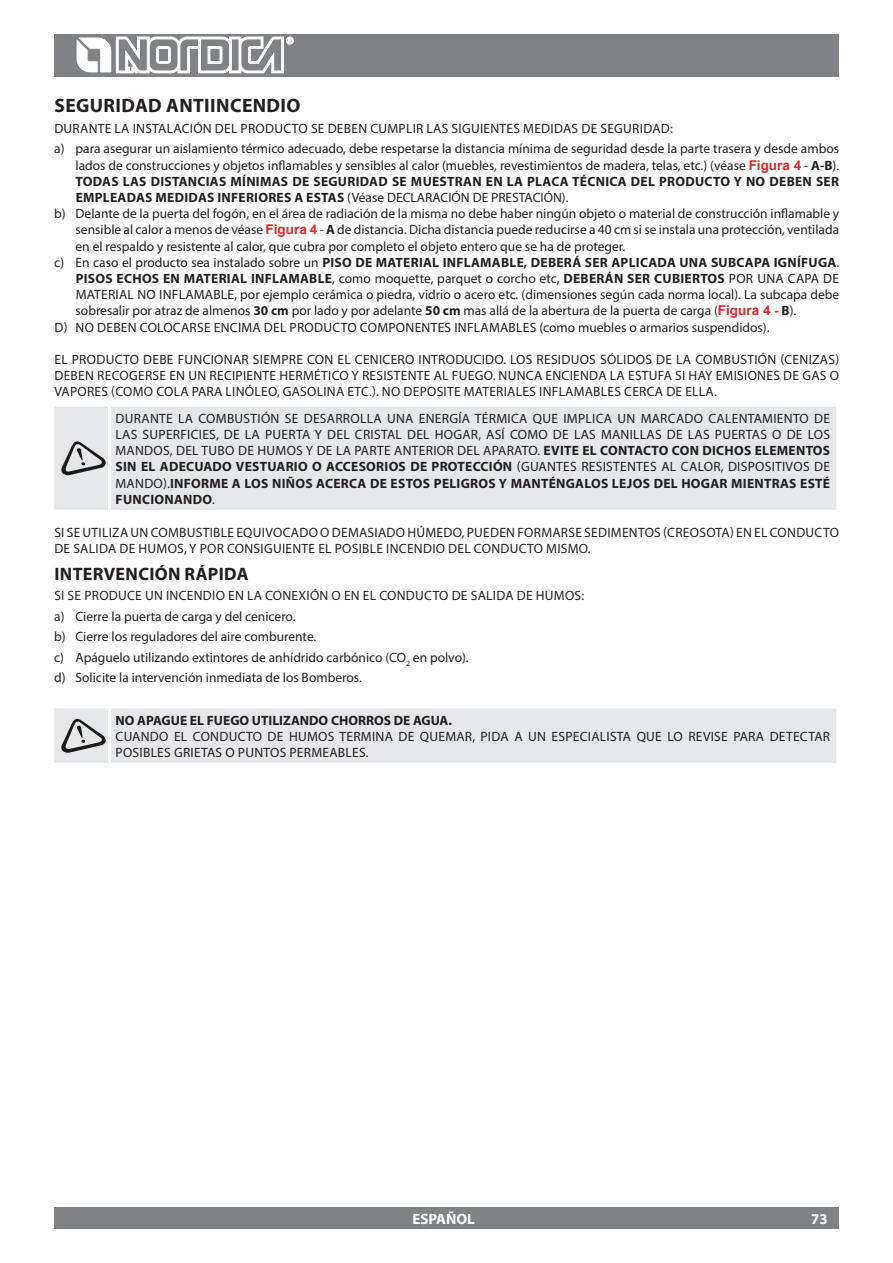
<style>
.page{position:relative;width:893px;height:1263px;background:#fff}
.page>*{position:absolute;margin:0;border:0;box-sizing:border-box;transform-origin:0 0}
.t1{font:700 19.5px "Myriad Pro";letter-spacing:.02em;color:#231f20}
.t2{font:700 18px "Myriad Pro";letter-spacing:.02em;color:#231f20}
.t3{font:700 15px "Myriad Pro";color:#fff}
.t4{font:13.5px/16.2px "Myriad Pro";letter-spacing:.02em;color:#231f20}
.t5{font:13.5px/20.4px "Myriad Pro";color:#231f20}
.t6{font:700 13.5px "Myriad Pro";letter-spacing:.02em;color:#231f20}
.t7{font:700 13.5px "Myriad Pro";color:#231f20}
.s1{font-family:"Arial";font-weight:700;color:#de272a}
.s2{font-weight:700}
.s3{font-weight:400}
</style>
<div class="page">
<div style="left:54px;top:34px;width:785px;height:43px;background:#808285"></div>
<svg style="left:76px;top:37px;width:217px;height:36px"></svg>
<div style="left:54px;top:1208px;width:785px;height:21px;background:#808285"></div>
<div style="left:54px;top:407px;width:782px;height:103px;background:#e6e7e9"></div>
<hr style="left:108px;top:407px;width:3px;height:103px;background:#fff">
<svg style="left:60px;top:440px;width:46px;height:36px;background:#b4b5b6"></svg>
<div style="left:54px;top:708px;width:782px;height:55px;background:#e6e7e9"></div>
<h1 class="t1" style="left:54px;top:93px;width:248px">SEGURIDAD ANTIINCENDIO</h1>
<p class="t4" style="left:54px;top:118px;width:786px;line-height:20.4px">DURANTE LA INSTALACIÓN DEL PRODUCTO SE DEBEN CUMPLIR LAS SIGUIENTES MEDIDAS DE SEGURIDAD:<br>A) PARA ASEGURAR UN AISLAMIENTO TÉRMICO ADECUADO, DEBE RESPETARSE LA DISTANCIA MÍNIMA DE SEGURIDAD DESDE LA PARTE TRASERA Y DESDE AMBOS</p>
<p class="t5" style="left:75px;top:157px;width:765px;line-height:16.2px">LADOS DE CONSTRUCCIONES Y OBJETOS INFLAMABLES Y SENSIBLES AL CALOR (MUEBLES, REVESTIMIENTOS DE MADERA, TELAS, ETC.) (VÉASE <span class="s1">Figura 4</span> - <span class="s2">A-B</span>).<br><span class="s2">TODAS</span></p>
<p class="t6" style="left:123px;top:172px;width:37px">LAS DISTANCIAS</p>
<p class="t6" style="left:231px;top:172px;width:93px">MÍNIMAS DE SEGURIDAD</p>
<p class="t6" style="left:392px;top:172px;width:40px">SE MUESTRAN</p>
<p class="t6" style="left:486px;top:172px;width:67px">EN LA PLACA</p>
<p class="t6" style="left:572px;top:172px;width:24px">TÉCNICA</p>
<p class="t6" style="left:631px;top:172px;width:47px">DEL PRODUCTO</p>
<p class="t6" style="left:734px;top:172px;width:45px">Y NO DEBEN</p>
<p class="t6" style="left:816px;top:172px;width:9px">SER</p>
<p class="t6" style="left:76px;top:189px;width:44px">EMPLEADAS</p>
<p class="t6" style="left:156px;top:189px;width:21px">MEDIDAS</p>
<p class="t6" style="left:217px;top:189px;width:30px">INFERIORES</p>
<p class="t6" style="left:294px;top:189px;width:21px">A ESTAS</p>
<p class="t4" style="left:347px;top:189px;width:57px">(VÉASE DECLARACIÓN</p>
<p class="t4" style="left:473px;top:189px;width:27px">DE PRESTACIÓN</p>
<p class="t4" style="left:562px;top:189px;width:8px">).</p>
<p class="t5" style="left:54px;top:203px;width:786px">B) DELANTE DE LA PUERTA DEL FOGÓN, EN EL ÁREA DE RADIACIÓN DE LA MISMA NO DEBE HABER NINGÚN OBJETO O MATERIAL DE CONSTRUCCIÓN INFLAMABLE Y</p>
<p class="t5" style="left:76px;top:219px;width:765px">SENSIBLE AL CALOR A MENOS DE VÉASE <span class="s1">Figura 4</span> - <span class="s2">A</span> DE DISTANCIA. DICHA DISTANCIA PUEDE REDUCIRSE A 40 CM SI SE INSTALA UNA PROTECCIÓN, VENTILADA</p>
<p class="t5" style="left:76px;top:236px;width:551px">EN EL RESPALDO Y RESISTENTE AL CALOR, QUE CUBRA POR COMPLETO EL OBJETO ENTERO QUE SE HA DE PROTEGER.</p>
<p class="t4" style="left:54px;top:254px;width:284px">C) EN CASO EL PRODUCTO SEA INSTALADO SOBRE UN <span class="s2">PISO</span></p>
<p class="t6" style="left:355px;top:253px;width:41px">DE MATERIA</p>
<p class="t6" style="left:432px;top:253px;width:108px">L IN FLAMABLE, DEBER</p>
<p class="t6" style="left:572px;top:253px;width:21px">Á SER</p>
<p class="t6" style="left:611px;top:253px;width:34px">APLICADA</p>
<p class="t6" style="left:679px;top:253px;width:10px">UNA</p>
<p class="t6" style="left:711px;top:253px;width:10px">SUBCA</p>
<p class="t6" style="left:754px;top:253px;width:65px">PA IGNÍFUGA</p>
<p class="t4" style="left:836px;top:254px;width:4px">.</p>
<p class="t6" style="left:76px;top:270px;width:9px">PISOS</p>
<p class="t6" style="left:117px;top:270px;width:88px">ECHOS EN MATERIA</p>
<p class="t4" style="left:240px;top:270px;width:333px"><span class="s2">L IN FLAMAB LE</span>, COMO MOQUETTE, PARQUET O CORCHO ETC, <span class="s2">DEBER</span></p>
<p class="t6" style="left:605px;top:270px;width:31px">ÁN SER</p>
<p class="t6" style="left:654px;top:270px;width:9px">CUBIERTOS</p>
<p class="t4" style="left:729px;top:270px;width:112px">POR UNA CAPA DE</p>
<p class="t5" style="left:76px;top:284px;width:765px">MATERIAL NO INFLAMABLE, POR EJEMPLO CERÁMICA O PIEDRA, VIDRIO O ACERO ETC. (DIMENSIONES SEGÚN CADA NORMA LOCAL). LA SUBCAPA DEBE</p>
<p class="t5" style="left:76px;top:300px;width:722px">SOBRESALIR POR ATRAZ DE ALMENOS <span class="s2">30 CM</span> POR LADO Y POR ADELANTE <span class="s2">50 CM</span> MAS ALLÁ DE LA ABERTURA DE LA PUERTA DE CARGA (<span class="s1">Figura 4 -</span> <span class="s2">B</span>).</p>
<p class="t4" style="left:54px;top:319px;width:717px">D) NO DEBEN COLOCARSE ENCIMA DEL PRODUCTO COMPONENTES INFLAMABLES (COMO MUEBLES O ARMARIOS SUSPENDIDOS).</p>
<p class="t4" style="left:54px;top:351px;width:786px;text-align:justify">EL PRODUCTO DEBE FUNCIONAR SIEMPRE CON EL CENICERO INTRODUCIDO. LOS RESIDUOS SÓLIDOS DE LA COMBUSTIÓN (CENIZAS)<br>DEBEN RECOGERSE EN UN RECIPIENTE HERMÉTICO Y RESISTENTE AL FUEGO. NUNCA ENCIENDA LA ESTUFA SI HAY EMISIONES DE GAS O VAPORES (COMO COLA PARA LINÓLEO, GASOLINA ETC.). NO DEPOSITE MATERIALES INFLAMABLES CERCA DE ELLA.</p>
<p class="t4" style="left:116px;top:410px;width:716px;text-align:justify">DURANTE LA COMBUSTIÓN SE DESARROLLA UNA ENERGÍA TÉRMICA QUE IMPLICA UN MARCADO CALENTAMIENTO DE LAS SUPERFICIES, DE LA PUERTA Y DEL CRISTAL DEL HOGAR, ASÍ COMO DE LAS MANILLAS DE LAS PUERTAS O DE LOS MANDOS, DEL TUBO DE HUMOS Y DE LA PARTE ANTERIOR DEL APARATO. <span class="s2">EVITE EL CONTACTO</span></p>
<p class="t6" style="left:672px;top:442px;width:10px">CON</p>
<p class="t6" style="left:702px;top:442px;width:96px">DICHOS ELEMENTOS</p>
<p class="t6" style="left:116px;top:458px;width:8px">SIN</p>
<p class="t6" style="left:141px;top:458px;width:29px">EL ADECUADO</p>
<p class="t6" style="left:236px;top:458px;width:18px">VESTUARIO</p>
<p class="t6" style="left:312px;top:458px;width:23px">O ACCESORIOS</p>
<p class="t6" style="left:410px;top:458px;width:38px">DE PROTECCI</p>
<p class="t4" style="left:493px;top:458px;width:339px"><span class="s2">ÓN</span> (GUANTES RESISTENTES AL CALOR, DISPOSITIVOS DE</p>
<p class="t6" style="left:116px;top:474px;width:210px"><span class="s3">MANDO).</span>INFORME A LOS NIÑOS ACERCA</p>
<p class="t6" style="left:370px;top:474px;width:30px">DE ESTOS</p>
<p class="t6" style="left:434px;top:474px;width:32px">PELIGROS</p>
<p class="t6" style="left:499px;top:474px;width:34px">Y MANT</p>
<p class="t6" style="left:549px;top:474px;width:18px">ÉNGA</p>
<p class="t6" style="left:584px;top:474px;width:117px">LOS LEJOS DEL HOGAR</p>
<p class="t6" style="left:731px;top:474px;width:21px">MIENTRAS</p>
<p class="t6" style="left:800px;top:474px;width:31px">EST É</p>
<p class="t6" style="left:116px;top:490px;width:18px">FUNCIONANDO</p>
<p class="t4" style="left:212px;top:491px;width:4px">.</p>
<p class="t4" style="left:54px;top:524px;width:786px">SI SE UTILIZA UN COMBUSTIBLE EQUIVOCADO O DEMASIADO HÚMEDO, PUEDEN FORMARSE SEDIMENTOS (CREOSOTA) EN EL CONDUCTO<br>DE SALIDA DE HUMOS, Y POR CONSIGUIENTE EL POSIBLE INCENDIO DEL CONDUCTO MISMO.</p>
<h2 class="t2" style="left:54px;top:562px;width:196px">INTERVENCIÓN RÁPIDA</h2>
<p class="t5" style="left:54px;top:585px;width:531px">SI SE PRODUCE UN INCENDIO EN LA CONEXIÓN O EN EL CONDUCTO DE SALIDA DE HUMOS:<br>A) CIERRE LA PUERTA DE CARGA Y DEL CENICERO.<br>B) CIERRE LOS REGULADORES DEL AIRE COMBURENTE.<br>C) APÁGUELO UTILIZANDO EXTINTORES DE ANHÍDRIDO CARBÓNICO (CO<sub>2</sub> EN POLVO).<br>D) SOLICITE LA INTERVENCIÓN INMEDIATA DE LOS BOMBEROS.</p>
<p class="t7" style="left:115px;top:711px;width:338px">NO APAGUE EL FUEGO UTILIZANDO CHORROS DE AGUA.</p>
<p class="t4" style="left:116px;top:728px;width:716px">CUANDO EL CONDUCTO DE HUMOS TERMINA DE QUEMAR, PIDA A UN ESPECIALISTA QUE LO REVISE PARA DETECTAR<br>POSIBLES GRIETAS O PUNTOS PERMEABLES.</p>
<p class="t3" style="left:412px;top:1209px;width:64px">ESPAÑOL</p>
<p class="t3" style="left:811px;top:1209px;width:18px">73</p>
</div>
